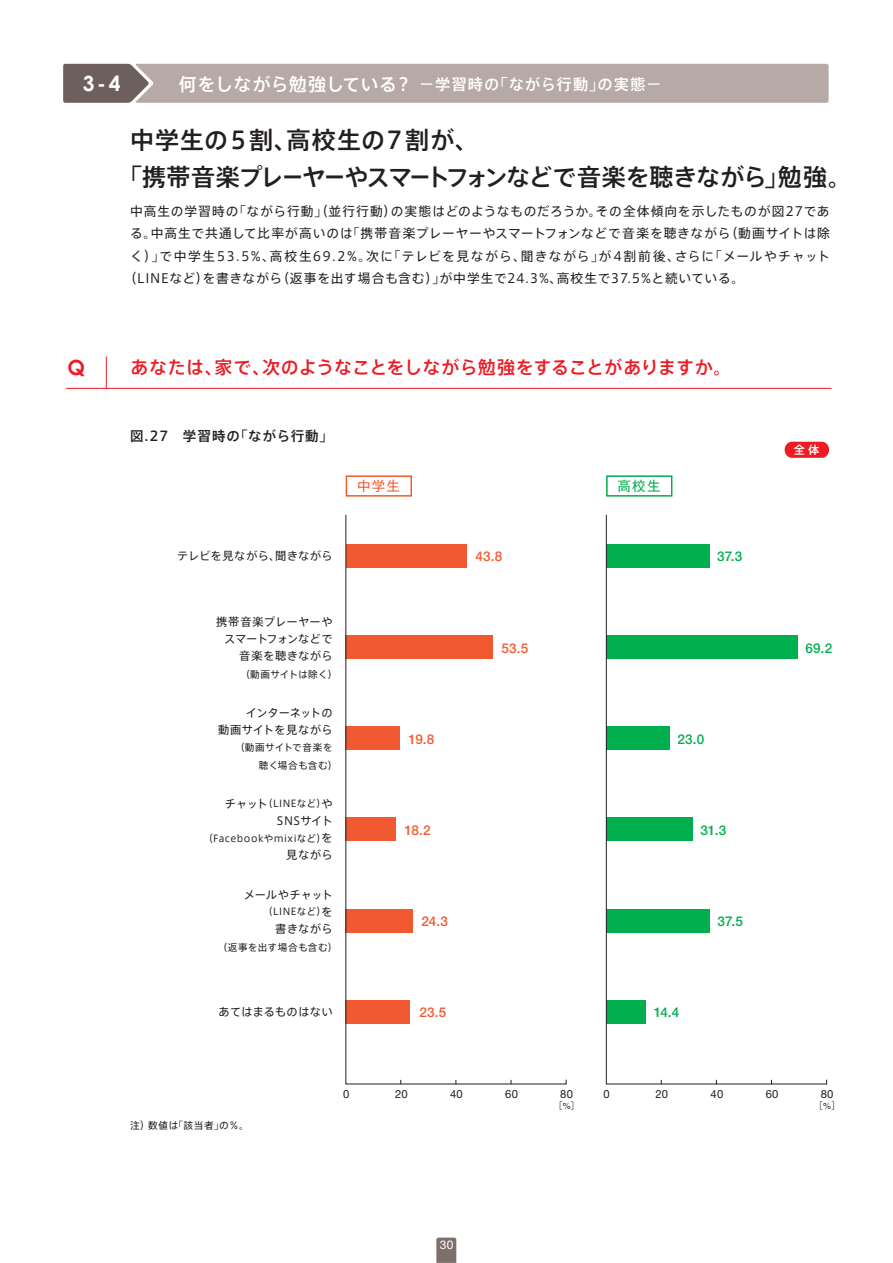
<style>
.page{position:relative;width:893px;height:1263px;background:#fff}
.page>*{position:absolute;margin:0;border:0;box-sizing:border-box;transform-origin:0 0}
.t1{font:24px/36.8px "Axis Std Medium 90 pv RKSJ H";letter-spacing:-.025em;color:#231f20}
.t2{font:700 21px "Century Gothic";color:#fff}
.t3{font:700 21px "Century Gothic";color:#ed1c24}
.t4{font:18px "Axis Std Medium 90 pv RKSJ H";letter-spacing:.005em;color:#ed1c24}
.t5{font:15.3px "Axis Std Medium 90 pv RKSJ H";letter-spacing:.065em;color:#fff}
.t6{font:500 13.5px "Helvetica Neue";letter-spacing:.005em;color:#f15a30}
.t7{font:500 13.5px "Helvetica Neue";color:#00ae4d}
.t8{font:13.5px "Axis Std Medium 90 pv RKSJ H";letter-spacing:.07em;color:#231f20}
.t9{font:13.5px "Axis Std Regular 90 pv RKSJ H";color:#f15a30}
.t10{font:13.5px "Axis Std Regular 90 pv RKSJ H";color:#00ae4d}
.t11{font:12.75px "Axis Std Regular 90 pv RKSJ H";letter-spacing:.065em;color:#231f20}
.t12{font:12.75px "Axis Std Regular 90 pv RKSJ H";letter-spacing:.1em;color:#231f20}
.t13{font:12px "Helvetica Neue";color:#fff}
.t14{font:11.25px/17.2px "Axis Std Regular 90 pv RKSJ H";letter-spacing:.025em;color:#231f20;text-align:right}
.t15{font:11.25px "Helvetica Neue";letter-spacing:.02em;color:#231f20}
.t16{font:11.25px "Axis Std Regular 90 pv RKSJ H";letter-spacing:-.02em;color:#231f20}
.t17{font:11.25px "Axis Std Medium 90 pv RKSJ H";color:#fff}
.t18{font:9.75px "Axis Std Regular 90 pv RKSJ H";letter-spacing:.05em;color:#231f20}
.t19{font:9.6px/17.2px "Axis Std Regular 90 pv RKSJ H";letter-spacing:.05em;color:#231f20}
.t20{font:9.6px "Axis Std Regular 90 pv RKSJ H";letter-spacing:.02em;color:#231f20}
.t21{font:9px "Axis Std Regular 90 pv RKSJ H";color:#231f20}
.s1{font-size:18px}
.s2{font-size:11.25px}
.s3{font-family:"Helvetica"}
</style>
<div class="page">
<svg style="left:63px;top:64px;width:766px;height:39px;background:#afa29f"></svg>
<hr style="left:66px;top:388px;width:765px;height:1px;background:#ed1c24">
<hr style="left:106px;top:356px;width:1px;height:33px;background:#ed1c24">
<div style="left:346px;top:475px;width:66px;height:22px;border:2px solid #f15a30"></div>
<svg style="left:345px;top:514px;width:222px;height:570px"></svg>
<svg style="left:606px;top:514px;width:221px;height:570px"></svg>
<div style="left:606px;top:475px;width:66px;height:22px;border:2px solid #00ae4d"></div>
<div style="left:785px;top:442px;width:44px;height:16px;background:#ed1c24;border-radius:8px"></div>
<svg style="left:436px;top:1237px;width:20px;height:26px"></svg>
<h2 class="t2" style="left:83px;top:72px;width:39px">3-4</h2>
<p class="t5" style="left:179px;top:78px;width:484px"><span class="s1">何をしながら勉強している？</span> －学習時の「ながら行動」の実態－</p>
<h1 class="t1" style="left:118px;top:125px;width:735px;text-indent:12px">中学生の５割、高校生の７割が、<br>「携帯音楽プレーヤーやスマートフォンなどで音楽を聴きながら」勉強。</h1>
<p class="t11" style="left:130px;top:206px;width:701px">中高生の学習時の「ながら行動」（並行行動）の実態はどのようなものだろうか。その全体傾向を示したものが図27であ</p>
<p class="t11" style="left:130px;top:229px;width:701px">る。中高生で共通して比率が高いのは「携帯音楽プレーヤーやスマートフォンなどで音楽を聴きながら（動画サイトは除</p>
<p class="t12" style="left:130px;top:251px;width:701px">く）」で中学生53.5%、高校生69.2%。次に「テレビを見ながら、聞きながら」が4割前後、さらに「メールやチャット</p>
<p class="t11" style="left:124px;top:274px;width:622px">（LINEなど）を書きながら（返事を出す場合も含む）」が中学生で24.3%、高校生で37.5%と続いている。</p>
<h2 class="t3" style="left:68px;top:355px;width:19px">Q</h2>
<h3 class="t4" style="left:131px;top:361px;width:603px">あなたは、家で、次のようなことをしながら勉強をすることがありますか。</h3>
<p class="t8" style="left:130px;top:431px;width:204px">図.27　学習時の「ながら行動」</p>
<p class="t14" style="left:177px;top:549px;width:157px">テレビを見ながら、聞きながら</p>
<p class="t14" style="left:216px;top:614px;width:118px">携帯音楽プレーヤーやスマートフォンなどで音楽を聴きながら</p>
<p class="t20" style="left:240px;top:670px;width:99px">（動画サイトは除く）</p>
<p class="t14" style="left:218px;top:705px;width:116px">インターネットの<br>動画サイトを見ながら</p>
<p class="t19" style="left:259px;top:740px;width:80px;text-indent:-24px">（動画サイトで音楽を聴く場合も含む）</p>
<p class="t19" style="left:225px;top:796px;width:109px"><span class="s2">チャット</span>（LINEなど）<span class="s2">や</span></p>
<p class="t14" style="left:277px;top:813px;width:57px">SNSサイト</p>
<p class="t19" style="left:203px;top:830px;width:131px">（Facebookやmixiなど）<span class="s2">を</span></p>
<p class="t14" style="left:286px;top:848px;width:48px">見ながら</p>
<p class="t16" style="left:244px;top:890px;width:90px">メールやチャット</p>
<p class="t19" style="left:263px;top:904px;width:71px">（LINEなど）<span class="s2">を</span></p>
<p class="t14" style="left:275px;top:922px;width:59px">書きながら</p>
<p class="t19" style="left:218px;top:940px;width:121px">（返事を出す場合も含む）</p>
<p class="t14" style="left:219px;top:1004px;width:115px">あてはまるものはない</p>
<p class="t9" style="left:357px;top:481px;width:44px">中学生</p>
<p class="t6" style="left:408px;top:734px;width:27px">19.8</p>
<p class="t6" style="left:404px;top:825px;width:28px">18.2</p>
<p class="t6" style="left:421px;top:916px;width:28px">24.3</p>
<p class="t6" style="left:419px;top:1007px;width:28px">23.5</p>
<p class="t6" style="left:475px;top:552px;width:29px">43.8</p>
<p class="t6" style="left:501px;top:643px;width:28px">53.5</p>
<p class="t10" style="left:618px;top:481px;width:44px">高校生</p>
<p class="t7" style="left:717px;top:552px;width:27px">37.3</p>
<p class="t7" style="left:677px;top:734px;width:28px">23.0</p>
<p class="t7" style="left:700px;top:825px;width:27px">31.3</p>
<p class="t7" style="left:718px;top:916px;width:27px">37.5</p>
<p class="t7" style="left:654px;top:1007px;width:27px">14.4</p>
<p class="t17" style="left:794px;top:446px;width:27px">全 体</p>
<p class="t7" style="left:805px;top:643px;width:28px">69.2</p>
<p class="t18" style="left:130px;top:1122px;width:120px">注）数値は「該当者」の％。</p>
<p class="t15" style="left:343px;top:1087px;width:8px">0</p>
<p class="t15" style="left:395px;top:1087px;width:14px">20</p>
<p class="t15" style="left:450px;top:1087px;width:14px">40</p>
<p class="t15" style="left:505px;top:1087px;width:14px">60</p>
<p class="t15" style="left:560px;top:1087px;width:14px">80</p>
<p class="t15" style="left:603px;top:1087px;width:8px">0</p>
<p class="t15" style="left:655px;top:1087px;width:14px">20</p>
<p class="t15" style="left:711px;top:1087px;width:14px">40</p>
<p class="t21" style="left:553px;top:1102px;width:28px">［<span class="s3">%</span>］</p>
<p class="t15" style="left:766px;top:1087px;width:14px">60</p>
<p class="t15" style="left:821px;top:1087px;width:14px">80</p>
<p class="t21" style="left:814px;top:1102px;width:28px">［<span class="s3">%</span>］</p>
<p class="t13" style="left:440px;top:1238px;width:15px">30</p>
</div>
